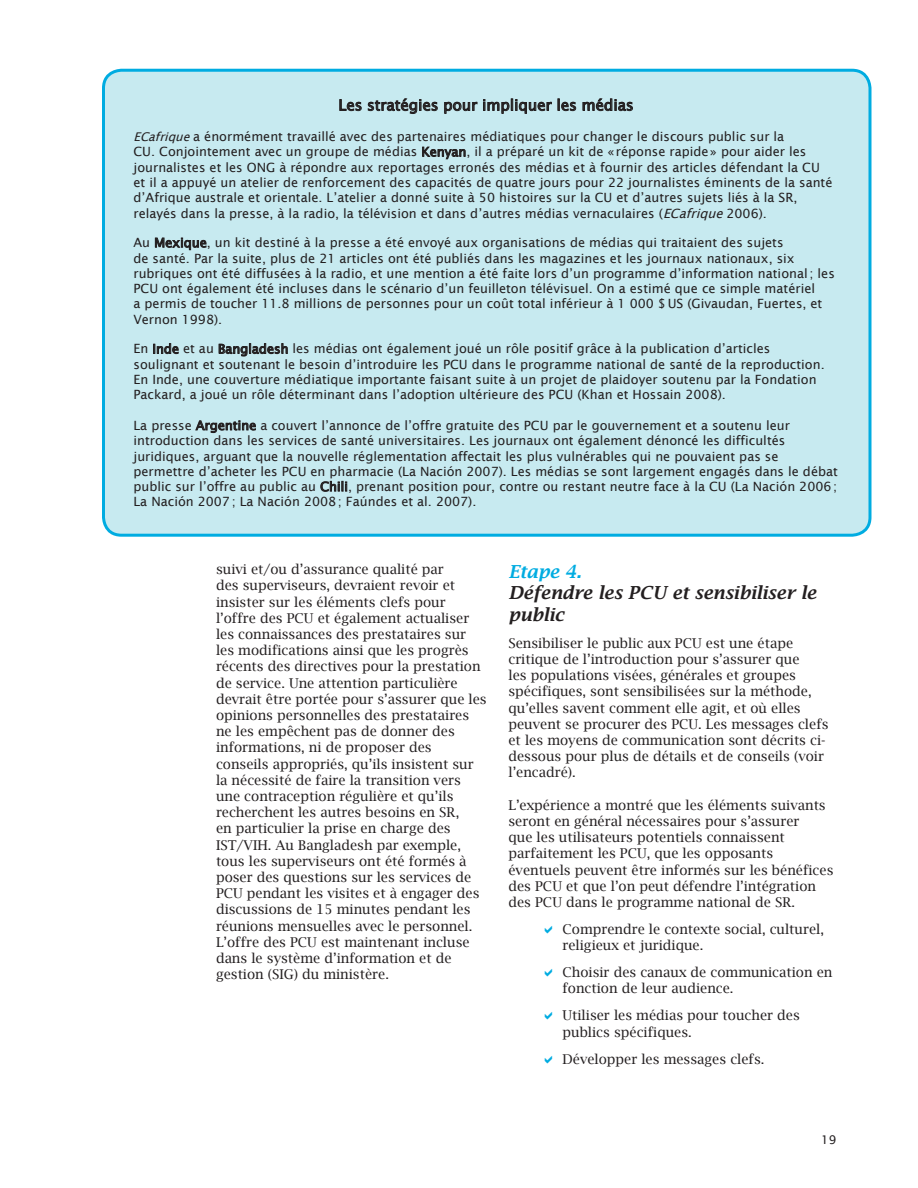
<style>
.page{position:relative;width:918px;height:1188px;background:#fff}
.page>*{position:absolute;margin:0;border:0;box-sizing:border-box;transform-origin:0 0}
.EC_subheading{font:italic 600 18px/21.6px "Lucida Bright";color:#231f20}
.EC_Textbox{font:15px "Lucida Sans";color:#231f20}
.EC_bullets{font:13.5px/16.2px "Lucida Bright";color:#231f20}
.EC_bodytext{font:13.5px/16.2px "Lucida Bright";color:#231f20}
.EC_Textbox-2{font:12.75px/15.3px "Lucida Sans";color:#231f20}
.t1{font:12px "Lucida Sans";color:#231f20}
.s1{font-style:italic;font-size:12px}
.s2{font-style:italic}
.s3{color:#00ace1}
</style>
<div class="page">
<div style="left:104px;top:70px;width:766px;height:465px;background:#c7eaf0;border-radius:18px"></div>
<svg style="left:339px;top:99px;width:23px;height:12px"></svg>
<svg style="left:368px;top:98px;width:70px;height:16px"></svg>
<svg style="left:444px;top:99px;width:108px;height:15px"></svg>
<svg style="left:558px;top:98px;width:75px;height:14px"></svg>
<svg style="left:422px;top:147px;width:43px;height:12px"></svg>
<svg style="left:155px;top:238px;width:51px;height:12px"></svg>
<svg style="left:153px;top:343px;width:26px;height:11px"></svg>
<svg style="left:219px;top:343px;width:69px;height:13px"></svg>
<svg style="left:196px;top:420px;width:60px;height:13px"></svg>
<svg style="left:321px;top:481px;width:26px;height:11px"></svg>
<div style="left:102px;top:69px;width:770px;height:468px;border:3px solid #00ace1;border-radius:18px"></div>
<p class="EC_Textbox" style="left:338px;top:97px;width:297px">Les stratégies pour impliquer les médias</p>
<p class="EC_Textbox-2" style="left:134px;top:129px;width:700px"><span class="s1">ECafrique</span>a énormément travaillé avec des partenaires médiatiques pour changer le discours public sur la<br>CU. Conjointement avec un groupe de médias Kenyan, il a préparé un kit de «réponse rapide» pour aider les journalistes et les ONG à répondre aux reportages erronés des médias et à fournir des articles défendant la CU et il a appuyé un atelier de renforcement des capacités de quatre jours pour 22 journalistes éminents de la santé d’Afrique australe et orientale. L’atelier a donné suite à 5 0 histoires sur la CU et d’autres sujets liés à la SR, relayés dans la presse, à la radio, la télévision et dans d’autres médias vernaculaires (<span class="s2">ECafrique</span>2 006).</p>
<p class="EC_Textbox-2" style="left:134px;top:235px;width:703px">Au Mexique, un kit destiné à la presse a été envoyé aux organisations de médias qui traitaient des sujets<br>de santé. Par la suite, plus de 21 articles ont été publiés dans les magazines et les journaux nationaux, six rubriques ont été diffusées à la radio, et une mention a été faite lors d’un programme d’information national; les PCU ont également été incluses dans le scénario d’un feuilleton télévisuel. On a estimé que ce simple matériel<br>a permis de toucher 11 .8 millions de personnes pour un coût total inférieur à 1 000 $US (Givaudan, Fuertes, et Vernon 1 998).</p>
<p class="EC_Textbox-2" style="left:134px;top:341px;width:693px">En Inde et au Bangladesh les médias ont également joué un rôle positif grâce à la publication d’articles soulignant et soutenant le besoin d’introduire les PCU dans le programme national de santé de la reproduction.<br>En Inde, une couverture médiatique importante faisant suite à un projet de plaidoyer soutenu par la Fondation Packard, a joué un rôle déterminant dans l’adoption ultérieure des PCU (Khan et Hossain 2 008).</p>
<p class="EC_Textbox-2" style="left:134px;top:418px;width:706px">La presse Argentine a couvert l’annonce de l’offre gratuite des PCU par le gouvernement et a soutenu leur introduction dans les services de santé universitaires. Les journaux ont également dénoncé les difficultés juridiques, arguant que la nouvelle réglementation affectait les plus vulnérables qui ne pouvaient pas se permettre d’acheter les PCU en pharmacie (La Nación 2 007). Les médias se sont largement engagés dans le débat public sur l’offre au public au Chili, prenant position pour, contre ou restant neutre face à la CU (La Nación 2 006 ; La Nación 2 007; La Nación 2 008; Faúndes et al. 2 007).</p>
<p class="EC_bullets" style="left:216px;top:561px;width:272px">suivi et/ou d’assurance qualité par<br>des superviseurs, devraient revoir et insister sur les éléments clefs pour l’offre des PCU et également actualiser les connaissances des prestataires sur les modifications ainsi que les progrès récents des directives pour la prestation de service. Une attention particulière devrait être portée pour s’assurer que les opinions personnelles des prestataires ne les empêchent pas de donner des informations, ni de proposer des conseils appropriés, qu’ils insistent sur la nécessité de faire la transition vers une contraception régulière et qu’ils recherchent les autres besoins en SR,<br>en particulier la prise en charge des IST/VIH. Au Bangladesh par exemple, tous les superviseurs ont été formés à poser des questions sur les services de PCU pendant les visites et à engager des discussions de 15 minutes pendant les réunions mensuelles avec le personnel.<br>L’offre des PCU est maintenant incluse dans le système d’information et de gestion (SIG) du ministère.</p>
<p class="EC_subheading" style="left:508px;top:560px;width:309px"><span class="s3">Etape 4.<br></span>Défendre les PCU et sensibiliser le public</p>
<p class="EC_bodytext" style="left:508px;top:635px;width:322px">Sensibiliser le public aux PCU est une étape critique de l’introduction pour s’assurer que<br>les populations visées, générales et groupes spécifiques, sont sensibilisées sur la méthode, qu’elles savent comment elle agit, et où elles peuvent se procurer des PCU. Les messages clefs et les moyens de communication sont décrits ci&shy;dessous pour plus de détails et de conseils (voir l’encadré).</p>
<p class="EC_bodytext" style="left:508px;top:797px;width:326px">L’expérience a montré que les éléments suivants seront en général nécessaires pour s’assurer<br>que les utilisateurs potentiels connaissent parfaitement les PCU, que les opposants éventuels peuvent être informés sur les bénéfices des PCU et que l’on peut défendre l’intégration des PCU dans le programme national de SR.</p>
<p class="EC_bullets" style="left:562px;top:921px;width:263px">Comprendre le contexte social, culturel, religieux et juridique.</p>
<p class="EC_bullets" style="left:562px;top:964px;width:271px">Choisir des canaux de communication en fonction de leur audience.</p>
<p class="EC_bullets" style="left:562px;top:1007px;width:239px">Utiliser les médias pour toucher des publics spécifiques.</p>
<p class="EC_bullets" style="left:562px;top:1051px;width:203px">Développer les messages clefs.</p>
<p class="t1" style="left:821px;top:1133px;width:17px">1 9</p>
</div>
